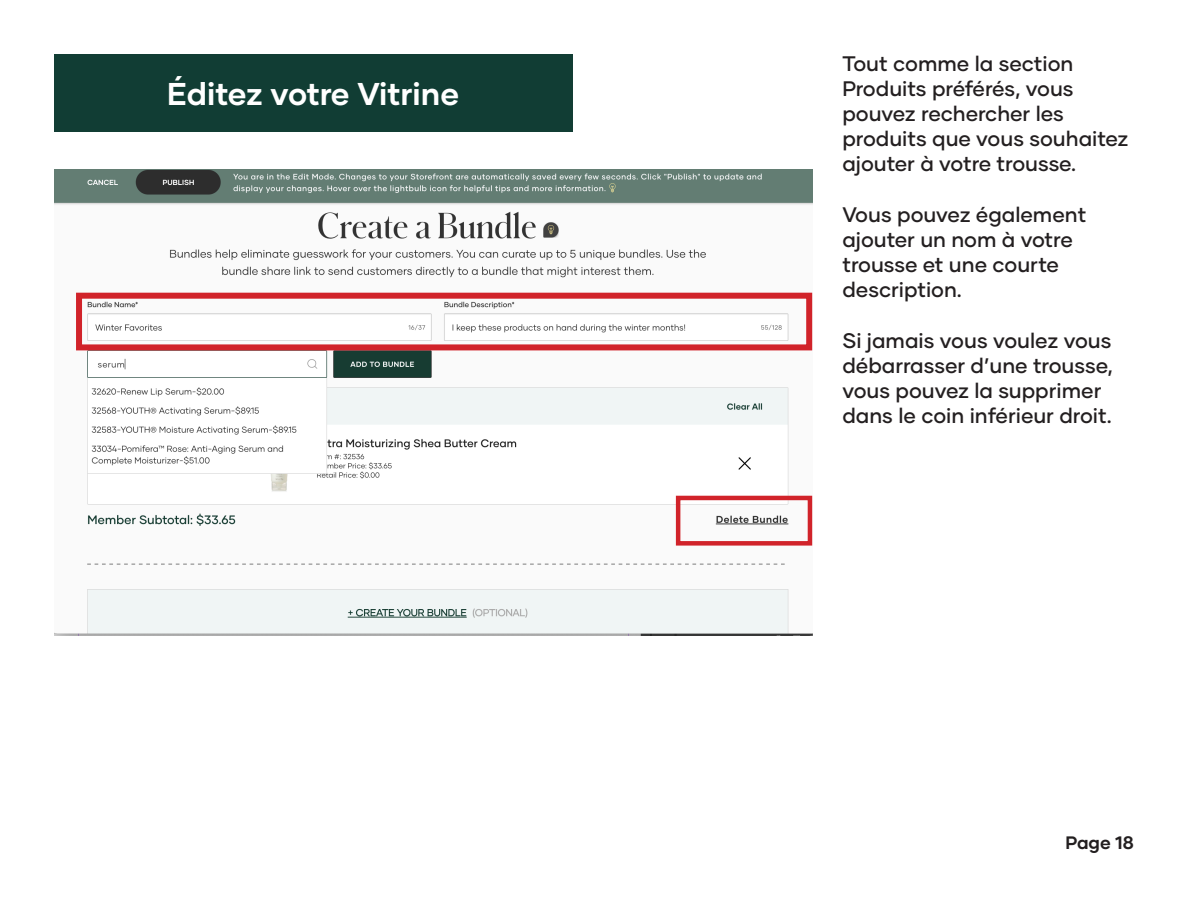
<style>
.page{position:relative;width:1188px;height:918px;background:#fff}
.page>*{position:absolute;margin:0;border:0;box-sizing:border-box;transform-origin:0 0}
.t1{font:700 31.5px "Gilmer";color:#fff}
.t2{font:500 21px/25.2px "Gilmer";color:#231f20}
.t3{font:700 18px "Gilmer";color:#231f20}
</style>
<div class="page">
<div style="left:54px;top:54px;width:518px;height:78px;background:#113d34"></div>
<img style="left:54px;top:170px;width:758px;height:465px">
<div style="left:76px;top:293px;width:736px;height:57px;border:6px solid #d1232a"></div>
<div style="left:676px;top:496px;width:136px;height:50px;border:4px solid #d1232a"></div>
<p class="t1" style="left:167px;top:74px;width:293px">Éditez votre Vitrine</p>
<p class="t2" style="left:842px;top:50px;width:288px">Tout comme la section<br>Produits préférés, vous pouvez rechercher les produits que vous souhaitez ajouter à votre trousse.</p>
<p class="t2" style="left:842px;top:202px;width:245px">Vous pouvez également ajouter un nom à votre trousse et une courte description.</p>
<p class="t2" style="left:842px;top:328px;width:272px">Si jamais vous voulez vous débarrasser d’une trousse, vous pouvez la supprimer dans le coin inférieur droit.</p>
<p class="t3" style="left:1066px;top:831px;width:70px">Page 18</p>
</div>
